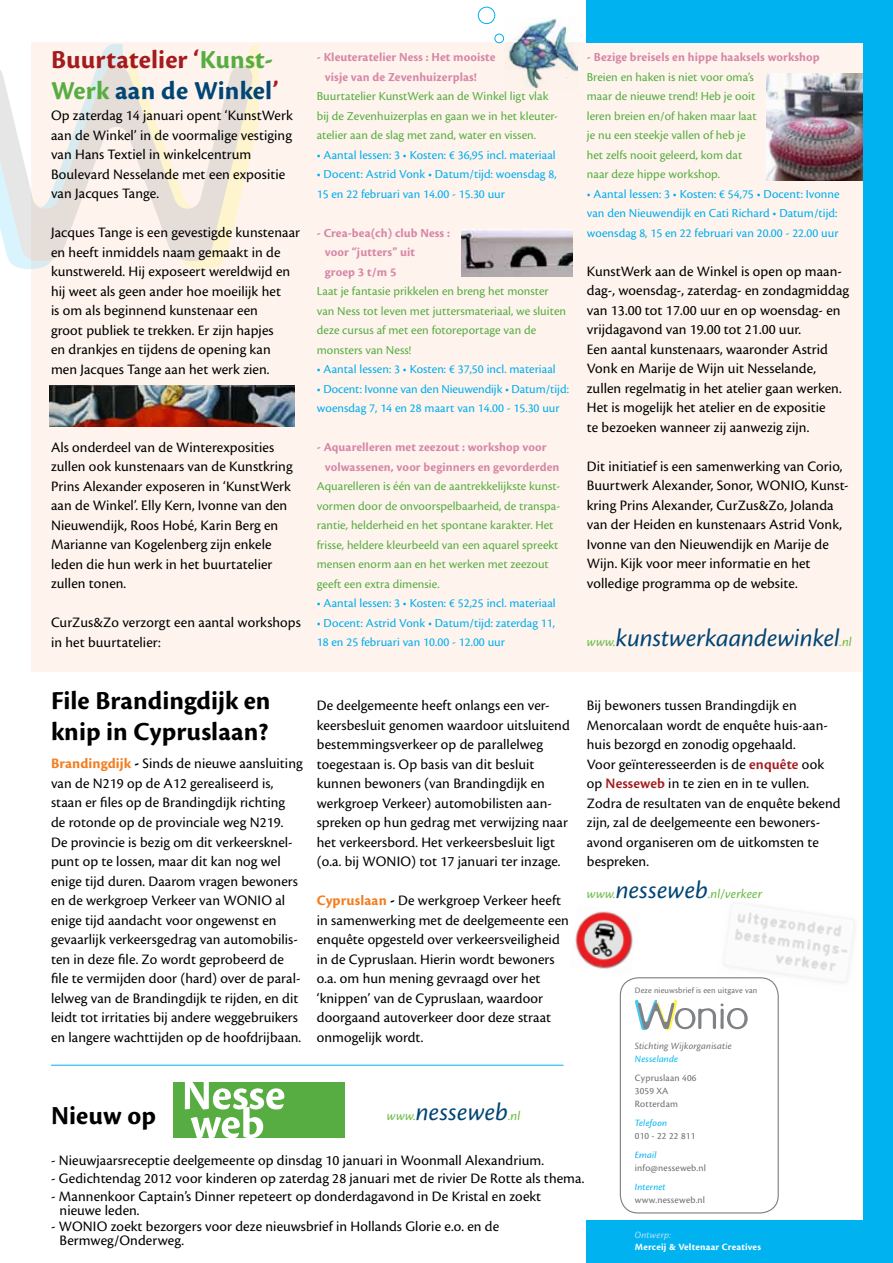
<style>
.page{position:relative;width:893px;height:1263px;background:#fff}
.page>*{position:absolute;margin:0;border:0;box-sizing:border-box;transform-origin:0 0}
.t1{font:700 27px/31.5px "Cronos Pro";letter-spacing:.005em;color:#000}
.t2{font:700 27px/31.5px "Cronos Pro";letter-spacing:.005em;color:#a61a1d}
.t3{font:italic 26.1px "Cronos Pro";letter-spacing:-.005em;color:#004576}
.t4{font:15px/19.5px "Cronos Pro";letter-spacing:.005em;color:#000}
.t5{font:italic 13.65px "Cronos Pro";color:#6abb44}
.t6{font:12.75px/19.5px "Cronos Pro";letter-spacing:.005em;color:#57ad41}
.t7{font:12.75px/19.5px "Cronos Pro";letter-spacing:.005em;color:#00aeef}
.t8{font:700 12.75px/19.5px "Cronos Pro";letter-spacing:.005em;color:#d787a8}
.t9{font:10.05px/12.8px "Cronos Pro";letter-spacing:.02em;color:#6d6e71}
.t10{font:700 10.05px "Cronos Pro";letter-spacing:.02em;color:#fff}
.t11{font:italic 10.05px "Cronos Pro";letter-spacing:.015em;color:#6d6e71}
.t12{font:italic 10.05px "Cronos Pro";letter-spacing:.02em;color:#00b3f0}
.t13{font:italic 10.05px "Cronos Pro";letter-spacing:.02em;color:#00b9f1}
.t14{font:italic 10.05px "Cronos Pro";letter-spacing:.02em;color:#b4e3fa}
.t15{font:8.7px "Cronos Pro";letter-spacing:.02em;color:#6d6e71}
.s1{color:#57ad41}
.s2{color:#004576}
.s3{font-size:13.65px;color:#6abb44}
.s4{font-weight:700;color:#f37e20}
.s5{font-weight:700}
.s6{font-weight:600;color:#a21d21}
.s7{font-size:26.1px;color:#004576}
</style>
<div class="page">
<img style="left:728px;top:903px;width:127px;height:86px">
<div style="left:32px;top:43px;width:838px;height:629px;background:#fef4ed"></div>
<img style="left:766px;top:74px;width:97px;height:106px">
<div style="left:863px;top:0;width:30px;height:1263px;background:#00b3f0"></div>
<div style="left:587px;top:1220px;width:306px;height:43px;background:#00b3f0"></div>
<div style="left:620px;top:978px;width:158px;height:235px;background:#fff;border-radius:18px"></div>
<div style="left:620px;top:977px;width:159px;height:236px;border:1px solid #6d6e71;border-radius:18px"></div>
<svg style="left:635px;top:1000px;width:113px;height:30px"></svg>
<div style="left:587px;top:0;width:306px;height:43px;background:#00b3f0"></div>
<svg style="left:0;top:43px;width:259px;height:226px"></svg>
<hr style="left:51px;top:1065px;width:512px;height:1px;background:#00b3f0">
<div style="left:174px;top:1082px;width:171px;height:55px;background:#57ad41"></div>
<svg style="left:184px;top:1082px;width:100px;height:56px"></svg>
<img style="left:50px;top:386px;width:245px;height:40px">
<img style="left:505px;top:17px;width:72px;height:72px">
<img style="left:462px;top:229px;width:110px;height:47px">
<div style="left:495px;top:34px;width:9px;height:9px;border:1px solid #00aeef;border-radius:50%"></div>
<div style="left:478px;top:7px;width:17px;height:17px;border:1px solid #00aeef;border-radius:50%"></div>
<img style="left:575px;top:911px;width:58px;height:58px">
<h1 class="t2" style="left:51px;top:44px;width:229px">Buurtatelier ‘<span class="s1">Kunst-<br>Werk</span> <span class="s2">aan de Winkel</span>’</h1>
<p class="t4" style="left:51px;top:106px;width:243px">Op zaterdag 14 januari opent ‘KunstWerk aan de Winkel’ in de voormalige vestiging van Hans Textiel in winkelcentrum Boulevard Nesselande met een expositie van Jacques Tange.</p>
<p class="t4" style="left:51px;top:223px;width:251px">Jacques Tange is een gevestigde kunstenaar en heeft inmiddels naam gemaakt in de kunstwereld. Hij exposeert wereldwijd en hij weet als geen ander hoe moeilijk het<br>is om als beginnend kunstenaar een<br>groot publiek te trekken. Er zijn hapjes<br>en drankjes en tijdens de opening kan men Jacques Tange aan het werk zien.</p>
<p class="t4" style="left:51px;top:437px;width:243px">Als onderdeel van de Winterexposities zullen ook kunstenaars van de Kunstkring Prins Alexander exposeren in ‘KunstWerk aan de Winkel’. Elly Kern, Ivonne van den Nieuwendijk, Roos Hobé, Karin Berg en Marianne van Kogelenberg zijn enkele leden die hun werk in het buurtatelier zullen tonen.</p>
<p class="t4" style="left:51px;top:613px;width:251px">CurZus&amp;Zo verzorgt een aantal workshops in het buurtatelier:</p>
<p class="t8" style="left:325px;top:48px;width:172px;text-indent:-8px">- Kleuteratelier Ness : Het mooiste visje van de Zevenhuizerplas!</p>
<p class="t6" style="left:317px;top:87px;width:243px">Buurtatelier KunstWerk aan de Winkel ligt vlak bij de Zevenhuizerplas en gaan we in het kleuter&shy;atelier aan de slag met zand, water en vissen.</p>
<p class="t7" style="left:317px;top:145px;width:240px">• Aantal lessen: 3 • Kosten: € 36,95 incl. materiaal</p>
<p class="t7" style="left:317px;top:164px;width:241px">• Docent: Astrid Vonk • Datum/tijd: woensdag 8,<br>15 en 22 februari van 14.00 - 15.30 uur</p>
<p class="t8" style="left:325px;top:223px;width:127px;text-indent:-8px">- Crea-bea(ch) club Ness : voor “jutters” uit<br>groep 3 t/m 5</p>
<p class="t6" style="left:317px;top:281px;width:251px">Laat je fantasie prikkelen en breng het monster van Ness tot leven met juttersmateriaal, we sluiten deze cursus af met een fotoreportage van de monsters van Ness!</p>
<p class="t7" style="left:317px;top:359px;width:240px">• Aantal lessen: 3 • Kosten: € 37,50 incl. materiaal</p>
<p class="t7" style="left:317px;top:379px;width:254px">• Docent: Ivonne van den Nieuwendijk • Datum/tijd: woensdag 7, 14 en 28 maart van 14.00 - 15.30 uur</p>
<p class="t8" style="left:325px;top:438px;width:236px;text-indent:-8px">- Aquarelleren met zeezout : workshop voor volwassenen, voor beginners en gevorderden</p>
<p class="t6" style="left:317px;top:476px;width:245px">Aquarelleren is één van de aantrekkelijkste kunst&shy;vormen door de onvoorspelbaarheid, de transpa&shy;rantie, helderheid en het spontane karakter. Het frisse, heldere kleurbeeld van een aquarel spreekt mensen enorm aan en het werken met zeezout geeft een extra dimensie.</p>
<p class="t7" style="left:317px;top:593px;width:240px">• Aantal lessen: 3 • Kosten: € 52,25 incl. materiaal</p>
<p class="t7" style="left:317px;top:613px;width:240px">• Docent: Astrid Vonk • Datum/tijd: zaterdag 11,<br>18 en 25 februari van 10.00 - 12.00 uur</p>
<p class="t8" style="left:587px;top:48px;width:234px">- Bezige breisels en hippe haaksels workshop</p>
<p class="t6" style="left:587px;top:67px;width:171px">Breien en haken is niet voor oma’s maar de nieuwe trend! Heb je ooit leren breien en/of haken maar laat je nu een steekje vallen of heb je het zelfs nooit geleerd, kom dat naar deze hippe workshop.</p>
<p class="t7" style="left:587px;top:184px;width:254px">• Aantal lessen: 3 • Kosten: € 54,75 • Docent: Ivonne van den Nieuwendijk en Cati Richard • Datum/tijd: woensdag 8, 15 en 22 februari van 20.00 - 22.00 uur</p>
<p class="t4" style="left:587px;top:261px;width:264px">KunstWerk aan de Winkel is open op maan&shy;dag-, woensdag-, zaterdag- en zondagmiddag van 13.00 tot 17.00 uur en op woensdag- en vrijdagavond van 19.00 tot 21.00 uur.<br>Een aantal kunstenaars, waaronder Astrid Vonk en Marije de Wijn uit Nesselande, zullen regelmatig in het atelier gaan werken.<br>Het is mogelijk het atelier en de expositie<br>te bezoeken wanneer zij aanwezig zijn.</p>
<p class="t4" style="left:587px;top:456px;width:263px">Dit initiatief is een samenwerking van Corio, Buurtwerk Alexander, Sonor, WONIO, Kunst&shy;kring Prins Alexander, CurZus&amp;Zo, Jolanda van der Heiden en kunstenaars Astrid Vonk, Ivonne van den Nieuwendijk en Marije de Wijn. Kijk voor meer informatie en het volledige programma op de website.</p>
<h2 class="t3" style="left:587px;top:623px;width:267px"><span class="s3">www.</span>kunstwerkaandewinkel<span class="s3">.nl</span></h2>
<h1 class="t1" style="left:51px;top:685px;width:221px">File Brandingdijk en knip in Cypruslaan?</h1>
<p class="t4" style="left:317px;top:696px;width:254px">De deelgemeente heeft onlangs een ver&shy;keersbesluit genomen waardoor uitsluitend bestemmingsverkeer op de parallelweg toegestaan is. Op basis van dit besluit kunnen bewoners (van Brandingdijk en werkgroep Verkeer) automobilisten aan&shy;spreken op hun gedrag met verwijzing naar het verkeersbord. Het verkeersbesluit ligt (o.a. bij WONIO) tot 17 januari ter inzage.</p>
<p class="t4" style="left:317px;top:891px;width:254px"><span class="s4">Cypruslaan</span> <span class="s5">-</span> De werkgroep Verkeer heeft in samenwerking met de deelgemeente een enquête opgesteld over verkeersveiligheid in de Cypruslaan. Hierin wordt bewoners o.a. om hun mening gevraagd over het ‘knippen’ van de Cypruslaan, waardoor doorgaand autoverkeer door deze straat onmogelijk wordt.</p>
<p class="t4" style="left:587px;top:696px;width:255px">Bij bewoners tussen Brandingdijk en Menorcalaan wordt de enquête huis-aan&shy;huis bezorgd en zonodig opgehaald.<br>Voor geïnteresseerden is de <span class="s6">enquête</span> ook op <span class="s6">Nesseweb</span> in te zien en in te vullen.<br>Zodra de resultaten van de enquête bekend zijn, zal de deelgemeente een bewoners&shy;avond organiseren om de uitkomsten te bespreken.</p>
<p class="t5" style="left:587px;top:886px;width:177px">www.<span class="s7">nesseweb</span>.nl/verkeer</p>
<p class="t4" style="left:51px;top:754px;width:253px"><span class="s4">Brandingdijk</span> <span class="s5">-</span> Sinds de nieuwe aansluiting van de N219 op de A12 gerealiseerd is, staan er files op de Brandingdijk richting de rotonde op de provinciale weg N219.<br>De provincie is bezig om dit verkeersknel&shy;punt op te lossen, maar dit kan nog wel enige tijd duren. Daarom vragen bewoners en de werkgroep Verkeer van WONIO al enige tijd aandacht voor ongewenst en gevaarlijk verkeersgedrag van automobilis&shy;ten in deze file. Zo wordt geprobeerd de file te vermijden door (hard) over de paral&shy;lelweg van de Brandingdijk te rijden, en dit leidt tot irritaties bij andere weggebruikers en langere wachttijden op de hoofdrijbaan.</p>
<p class="t15" style="left:635px;top:985px;width:124px">Deze nieuwsbrief is een uitgave van</p>
<p class="t11" style="left:635px;top:1040px;width:98px">Stichting Wijkorganisatie</p>
<p class="t13" style="left:635px;top:1053px;width:45px">Nesselande</p>
<p class="t9" style="left:635px;top:1072px;width:63px">Cypruslaan 406<br>3059 XA<br>Rotterdam</p>
<p class="t12" style="left:635px;top:1117px;width:34px">Telefoon</p>
<p class="t9" style="left:635px;top:1129px;width:62px">010 - 22 22 811</p>
<p class="t12" style="left:635px;top:1149px;width:23px">Email</p>
<p class="t9" style="left:635px;top:1161px;width:73px">info@nesseweb.nl</p>
<p class="t12" style="left:635px;top:1181px;width:32px">Internet</p>
<p class="t9" style="left:635px;top:1193px;width:72px">www.nesseweb.nl</p>
<p class="t14" style="left:635px;top:1229px;width:38px">Ontwerp:</p>
<p class="t10" style="left:635px;top:1241px;width:128px">Merceij &amp; Veltenaar Creatives</p>
<h2 class="t3" style="left:387px;top:1097px;width:135px"><span class="s3">www.</span>nesseweb<span class="s3">.nl</span></h2>
<h1 class="t1" style="left:51px;top:1100px;width:107px">Nieuw op</h1>
<p class="t4" style="left:51px;top:1151px;width:494px">- Nieuwjaarsreceptie deelgemeente op dinsdag 10 januari in Woonmall Alexandrium.</p>
<p class="t4" style="left:51px;top:1169px;width:535px">- Gedichtendag 2012 voor kinderen op zaterdag 28 januari met de rivier De Rotte als thema.</p>
<p class="t4" style="left:60px;top:1190px;width:483px;line-height:13.5px;text-indent:-9px">- Mannenkoor Captain’s Dinner repeteert op donderdagavond in De Kristal en zoekt nieuwe leden.</p>
<p class="t4" style="left:60px;top:1220px;width:441px;line-height:13.5px;text-indent:-9px">- WONIO zoekt bezorgers voor deze nieuwsbrief in Hollands Glorie e.o. en de<br>Bermweg/Onderweg.</p>
</div>
